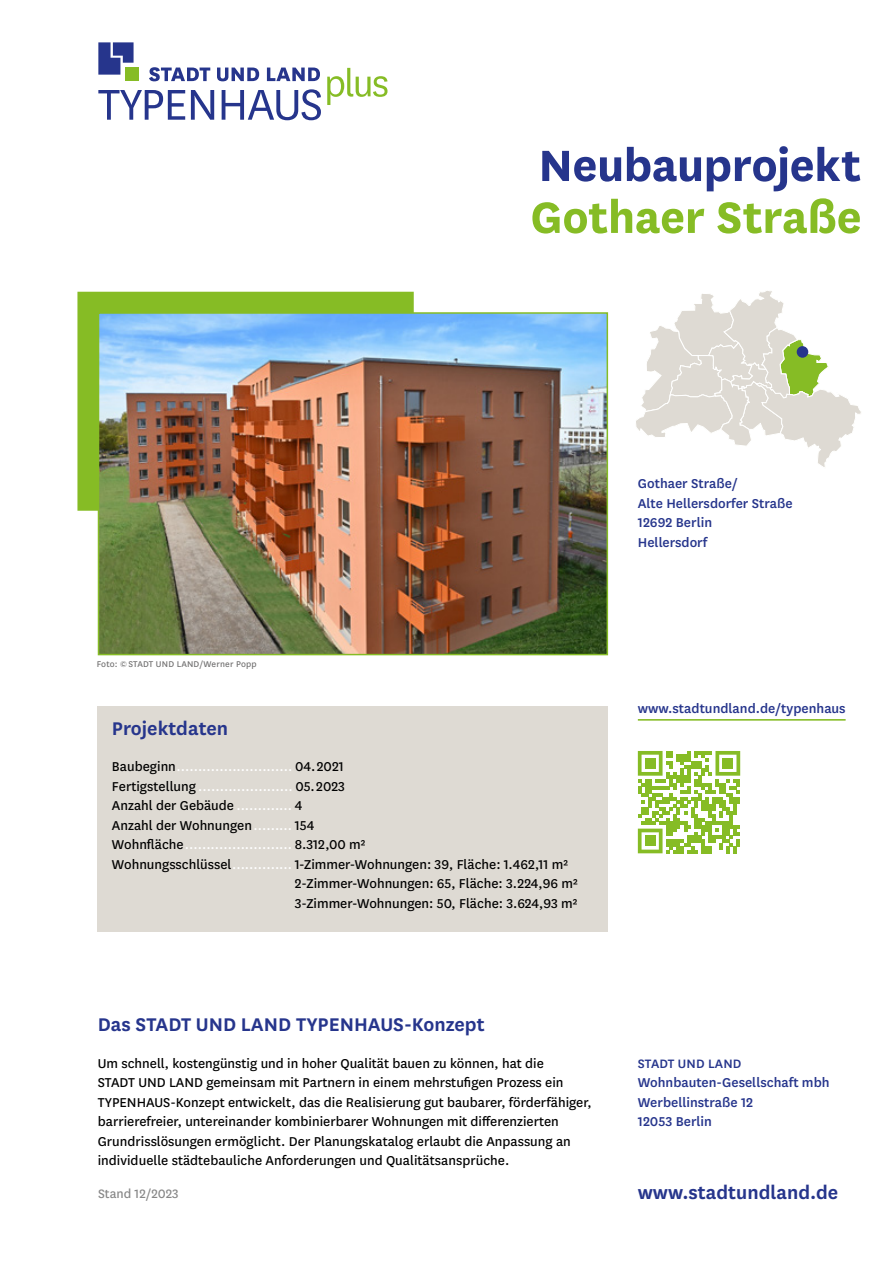
<style>
.page{position:relative;width:893px;height:1263px;background:#fff}
.page>*{position:absolute;margin:0;border:0;box-sizing:border-box;transform-origin:0 0}
.t1{font:700 51.15px "National";letter-spacing:-.01em;color:#26358c}
.t2{font:700 51.15px "National";letter-spacing:-.005em;color:#86bc25}
.t3{font:600 21.45px "National";color:#26358c}
.t4{font:15px/19.5px "National";color:#000}
.t5{font:500 15px/19.5px "National";color:#26358c}
.t6{font:15px "National";color:#fff}
.t7{font:14.25px "National";color:#878787}
.t8{font:500 14.25px "National";letter-spacing:.01em;color:#26358c}
.t9{font:9.75px "National";letter-spacing:.02em;color:#706f6f}
.s1{color:#000}
.s2{color:#fff}
</style>
<div class="page">
<svg style="left:149px;top:67px;width:171px;height:14px"></svg>
<svg style="left:98px;top:89px;width:223px;height:31px"></svg>
<svg style="left:327px;top:68px;width:60px;height:37px"></svg>
<div style="left:126px;top:67px;width:13px;height:14px;background:#86bc25"></div>
<svg style="left:98px;top:42px;width:36px;height:33px"></svg>
<div style="left:77px;top:292px;width:337px;height:219px;background:#86bc25"></div>
<hr style="left:638px;top:719px;width:208px;height:2px;background:#86bc25">
<svg style="left:638px;top:751px;width:102px;height:102px"></svg>
<div style="left:645px;top:758px;width:10px;height:11px;background:#86bc25"></div>
<div style="left:722px;top:758px;width:11px;height:11px;background:#86bc25"></div>
<div style="left:645px;top:836px;width:10px;height:10px;background:#86bc25"></div>
<div style="left:98px;top:706px;width:510px;height:225px;background:#dedad3"></div>
<svg style="left:636px;top:291px;width:225px;height:176px"></svg>
<div style="left:797px;top:346px;width:11px;height:12px;background:#26358c;border-radius:50%"></div>
<img style="left:101px;top:315px;width:504px;height:337px">
<div style="left:98px;top:312px;width:510px;height:343px;border:2px solid #86bc25"></div>
<h1 class="t1" style="left:538px;top:129px;width:324px">Neubauprojekt</h1>
<h1 class="t2" style="left:530px;top:181px;width:333px">Gothaer Straße</h1>
<p class="t9" style="left:97px;top:658px;width:162px">Foto: © STADT UND LAND/Werner Popp</p>
<h2 class="t3" style="left:112px;top:713px;width:118px">Projektdaten</h2>
<p class="t6" style="left:112px;top:757px;width:233px"><span class="s1">Baubeginn</span>........................... <span class="s1">04. 2021</span></p>
<p class="t6" style="left:112px;top:776px;width:234px"><span class="s1">Fertigstellung</span> ...................... <span class="s1">05. 2023</span></p>
<p class="t4" style="left:112px;top:795px;width:192px">Anzahl der Gebäude <span class="s2">.............</span> 4</p>
<p class="t4" style="left:112px;top:815px;width:204px">Anzahl der Wohnungen<span class="s2">.........</span> 154</p>
<p class="t6" style="left:112px;top:835px;width:255px"><span class="s1">Wohnfläche</span>......................... <span class="s1">8.312,00 m²</span></p>
<p class="t4" style="left:112px;top:854px;width:458px">Wohnungsschlüssel<span class="s2">..............</span> 1-Zimmer-Wohnungen: 39, Fläche: 1.462,11 m²</p>
<p class="t4" style="left:295px;top:873px;width:284px">2-Zimmer-Wohnungen: 65, Fläche: 3.224,96 m²</p>
<p class="t4" style="left:295px;top:893px;width:284px">3-Zimmer-Wohnungen: 50, Fläche: 3.624,93 m²</p>
<h2 class="t3" style="left:98px;top:1010px;width:388px">Das STADT UND LAND TYPENHAUS-Konzept</h2>
<p class="t4" style="left:98px;top:1053px;width:495px">Um schnell, kostengünstig und in hoher Qualität bauen zu können, hat die<br>STADT UND LAND gemeinsam mit Partnern in einem mehrstufigen Prozess ein TYPENHAUS-Konzept entwickelt, das die Realisierung gut baubarer, förderfähiger, barrierefreier, untereinander kombinierbarer Wohnungen mit differenzierten Grundrisslösungen ermöglicht. Der Planungskatalog erlaubt die Anpassung an individuelle städtebauliche Anforderungen und Qualitätsansprüche.</p>
<p class="t7" style="left:98px;top:1184px;width:82px">Stand 12/2023</p>
<p class="t5" style="left:638px;top:473px;width:156px">Gothaer Straße/<br>Alte Hellersdorfer Straße<br>12692 Berlin<br>Hellersdorf</p>
<p class="t5" style="left:638px;top:697px;width:209px">www.stadtundland.de/typenhaus</p>
<p class="t8" style="left:638px;top:1053px;width:105px">STADT UND LAND</p>
<p class="t5" style="left:638px;top:1072px;width:193px">Wohnbauten-Gesellschaft mbh<br>Werbellinstraße 12<br>12053 Berlin</p>
<h2 class="t3" style="left:638px;top:1177px;width:202px">www.stadtundland.de</h2>
</div>
